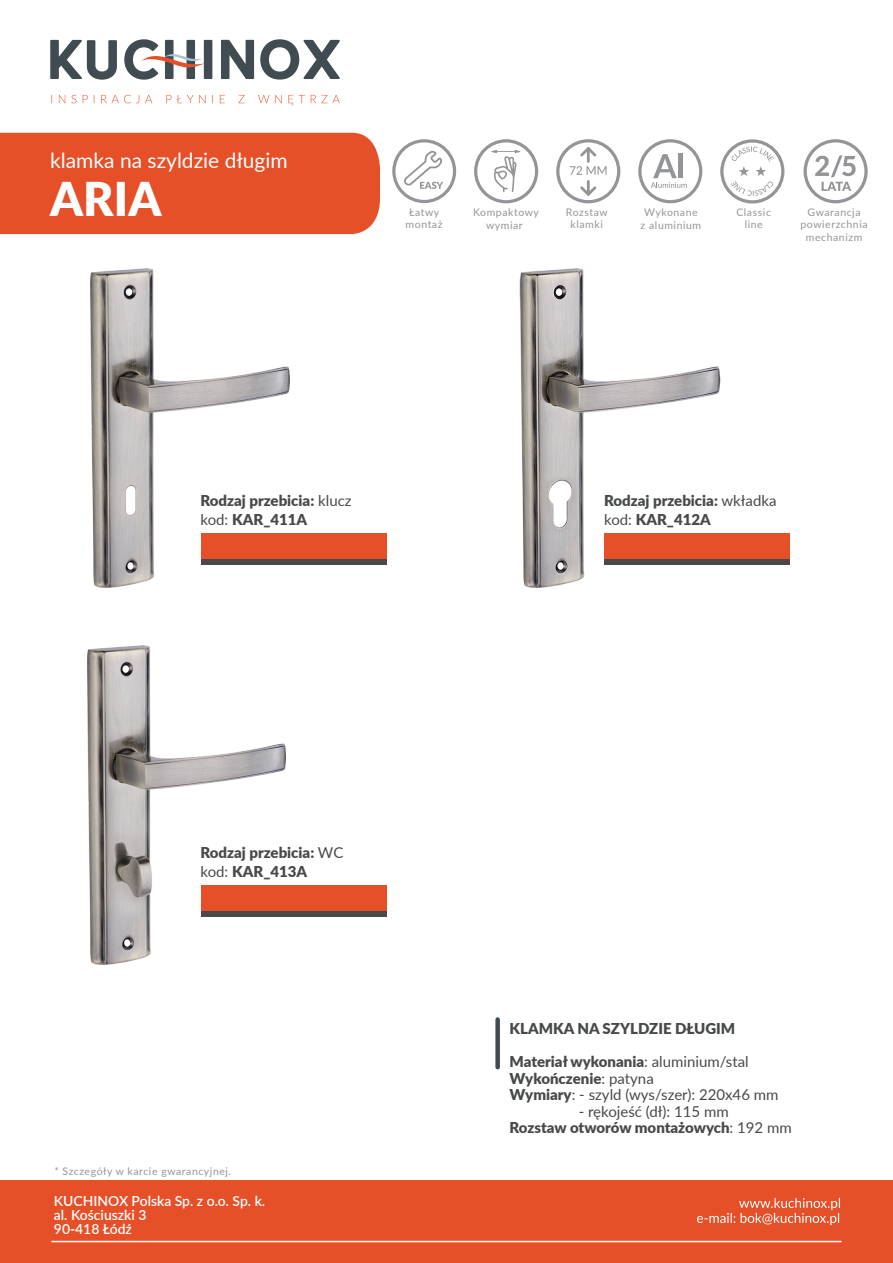
<style>
.page{position:relative;width:893px;height:1263px;background:#fff}
.page>*{position:absolute;margin:0;border:0;box-sizing:border-box;transform-origin:0 0}
.t1{font:900 46.5px "Lato";color:#fff}
.t2{font:21px "Lato";color:#fff}
.t3{font:15px/16.5px "Lato";color:#47494a}
.t4{font:900 15px/19.5px "Lato";color:#47494a}
.t5{font:600 13.95px/14px "Lato";color:#fff}
.t6{font:10.5px/12.6px "Lato";letter-spacing:.055em;color:#939598;text-align:center}
.s1{font-weight:400}
.s2{font-weight:900}
</style>
<div class="page">
<img style="left:90px;top:269px;width:200px;height:318px">
<img style="left:519px;top:269px;width:202px;height:318px">
<img style="left:87px;top:646px;width:199px;height:318px">
<div style="left:0;top:133px;width:380px;height:101px;background:#e65029"></div>
<div style="left:201px;top:558px;width:185px;height:7px;background:#47494a"></div>
<div style="left:201px;top:533px;width:185px;height:25px;background:#e65029"></div>
<div style="left:604px;top:558px;width:186px;height:7px;background:#47494a"></div>
<div style="left:604px;top:533px;width:186px;height:25px;background:#e65029"></div>
<div style="left:201px;top:910px;width:185px;height:7px;background:#47494a"></div>
<div style="left:201px;top:885px;width:185px;height:25px;background:#e65029"></div>
<svg style="left:50px;top:39px;width:290px;height:41px"></svg>
<svg style="left:51px;top:95px;width:289px;height:10px"></svg>
<div style="left:495px;top:1019px;width:5px;height:48px;background:#404c52"></div>
<div style="left:0;top:1180px;width:893px;height:83px;background:#e65029"></div>
<svg style="left:697px;top:1198px;width:143px;height:27px"></svg>
<hr style="left:51px;top:1241px;width:791px;height:1px;background:#fff">
<svg style="left:474px;top:139px;width:64px;height:64px"></svg>
<svg style="left:638px;top:139px;width:64px;height:64px"></svg>
<svg style="left:556px;top:139px;width:64px;height:64px"></svg>
<svg style="left:392px;top:139px;width:64px;height:64px"></svg>
<svg style="left:803px;top:139px;width:65px;height:64px"></svg>
<svg style="left:720px;top:139px;width:64px;height:64px"></svg>
<h2 class="t2" style="left:50px;top:146px;width:239px">klamka na szyldzie długim</h2>
<h1 class="t1" style="left:50px;top:164px;width:113px">ARIA</h1>
<p class="t6" style="left:406px;top:205px;width:38px">Łatwy montaż</p>
<p class="t6" style="left:800px;top:205px;width:69px">Gwarancja powierzchnia mechanizm</p>
<p class="t6" style="left:736px;top:205px;width:36px">Classic line</p>
<p class="t6" style="left:566px;top:205px;width:43px">Rozstaw klamki</p>
<p class="t6" style="left:473px;top:206px;width:67px">Kompaktowy wymiar</p>
<p class="t6" style="left:641px;top:206px;width:62px">Wykonane z aluminium</p>
<p class="t4" style="left:201px;top:490px;width:153px">Rodzaj przebicia: <span class="s1">klucz kod:</span> KAR_411A</p>
<p class="t4" style="left:604px;top:490px;width:174px">Rodzaj przebicia: <span class="s1">wkładka kod:</span> KAR_412A</p>
<p class="t4" style="left:201px;top:842px;width:144px">Rodzaj przebicia: <span class="s1">WC kod:</span> KAR_413A</p>
<p class="t6" style="left:54px;top:1164px;width:178px">* Szczegóły w karcie gwarancyjnej.</p>
<p class="t5" style="left:54px;top:1193px;width:213px">KUCHINOX Polska Sp. z o.o. Sp. k. al. Kościuszki 3<br>90-418 Łódź</p>
<p class="t4" style="left:510px;top:1018px;width:227px">KLAMKA NA SZYLDZIE DŁUGIM</p>
<p class="t3" style="left:510px;top:1053px;width:270px"><span class="s2">Materiał wykonania</span>: aluminium/stal<br><span class="s2">Wykończenie</span>: patyna<br><span class="s2">Wymiary</span>: - szyld (wys/szer): 220x46 mm</p>
<p class="t3" style="left:510px;top:1102px;width:284px;text-align:center">- rękojeść (dł): 115 mm<br><span class="s2">Rozstaw otworów montażowych</span>: 192 mm</p>
</div>
